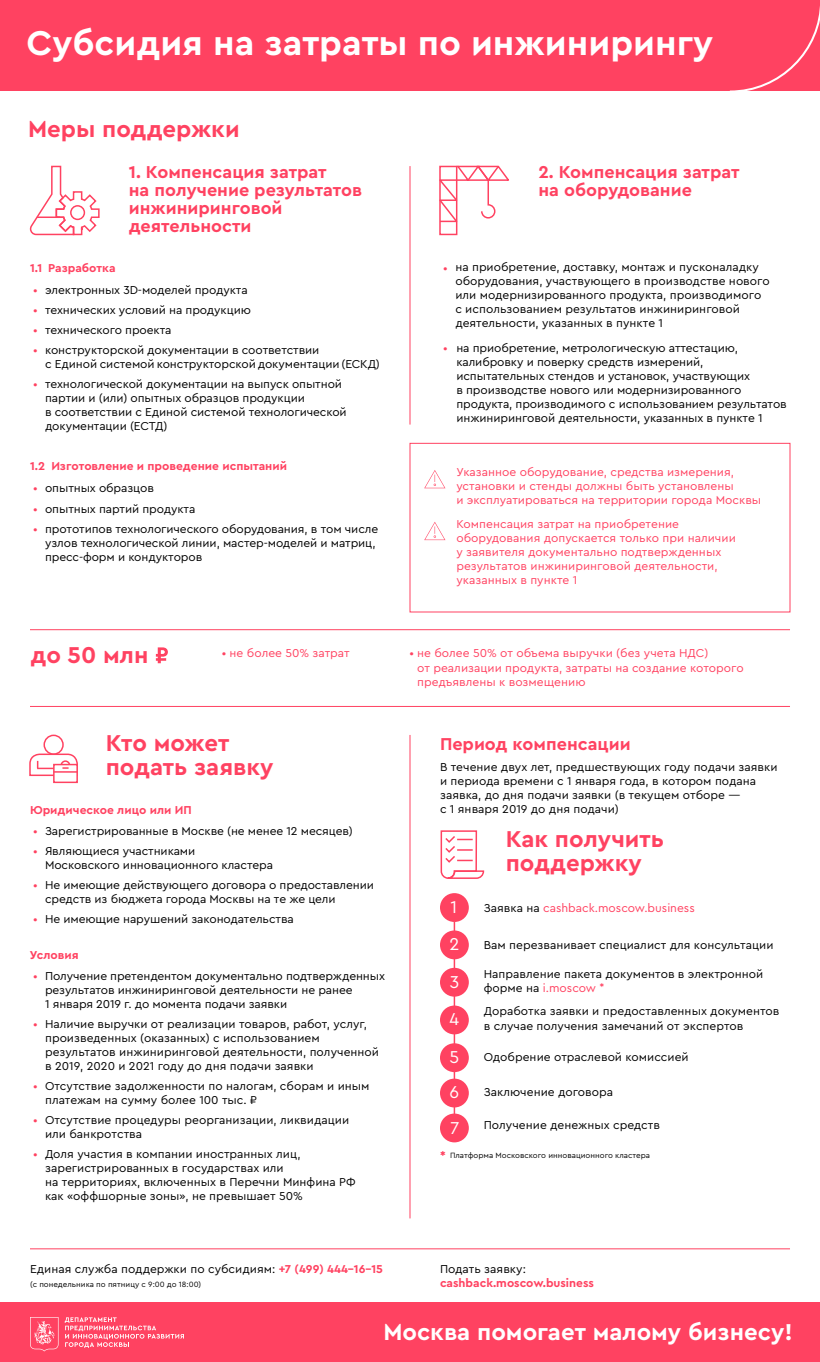
<style>
.page{position:relative;width:820px;height:1362px;background:#fff}
.page>*{position:absolute;margin:0;border:0;box-sizing:border-box;transform-origin:0 0}
.t1{font:700 36px "Cera PRO";color:#fff}
.t2{font:700 24px/24px "Cera PRO";color:#ff4261}
.t3{font:700 24px "Cera PRO";color:#fff}
.t4{font:700 18px/18px "Cera PRO";color:#ff4261}
.t5{font:18px/37.6px "Cera PRO";color:#fff}
.t6{font:12px/14px "Cera PRO";letter-spacing:-.01em;color:#000}
.t7{font:12px/14px "Cera PRO";color:#ff4261}
.t8{font:700 12px "Cera PRO";color:#ff4261}
.t9{font:8px "Cera PRO";color:#000}
.s1{color:#ff4261}
.s2{font-weight:700;color:#ff4261}
.s3{color:#000}
.s4{font-weight:700;font-size:12px;color:#ff4261}
</style>
<div class="page">
<hr style="left:454px;top:922px;width:1px;height:217px;background:#ff4261">
<div style="left:440px;top:893px;width:29px;height:29px;background:#ff4261;border-radius:50%"></div>
<div style="left:440px;top:930px;width:29px;height:29px;background:#ff4261;border-radius:50%"></div>
<div style="left:440px;top:967px;width:29px;height:29px;background:#ff4261;border-radius:50%"></div>
<div style="left:440px;top:1005px;width:29px;height:29px;background:#ff4261;border-radius:50%"></div>
<div style="left:440px;top:1043px;width:29px;height:29px;background:#ff4261;border-radius:50%"></div>
<div style="left:440px;top:1078px;width:29px;height:29px;background:#ff4261;border-radius:50%"></div>
<div style="left:440px;top:1113px;width:29px;height:29px;background:#ff4261;border-radius:50%"></div>
<div style="left:0;top:0;width:820px;height:90px;background:#ff4261"></div>
<svg style="left:156px;top:647px;width:12px;height:16px"></svg>
<hr style="left:410px;top:735px;width:1px;height:483px;background:#ff4261">
<hr style="left:410px;top:166px;width:1px;height:258px;background:#ff4261">
<hr style="left:30px;top:706px;width:760px;height:1px;background:#ff4261">
<hr style="left:30px;top:629px;width:760px;height:1px;background:#ff4261">
<svg style="left:730px;top:6px;width:90px;height:85px"></svg>
<div style="left:43px;top:734px;width:21px;height:21px;border:2px solid #ff4261;border-radius:50%"></div>
<div style="left:53px;top:764px;width:25px;height:19px;background:#fff;border:2px solid #ff4261"></div>
<svg style="left:29px;top:752px;width:49px;height:24px"></svg>
<hr style="left:30px;top:1248px;width:760px;height:1px;background:#ff4261">
<svg style="left:440px;top:830px;width:45px;height:49px"></svg>
<div style="left:0;top:1302px;width:820px;height:59px;background:#ff4261"></div>
<svg style="left:30px;top:1317px;width:29px;height:34px"></svg>
<svg style="left:65px;top:1317px;width:119px;height:30px"></svg>
<div style="left:439px;top:166px;width:18px;height:69px;border:2px solid #ff4261"></div>
<svg style="left:439px;top:165px;width:70px;height:58px"></svg>
<div style="left:410px;top:443px;width:380px;height:169px;border:1px solid #ff4261"></div>
<svg style="left:29px;top:165px;width:71px;height:71px"></svg>
<div style="left:70px;top:205px;width:15px;height:15px;border:2px solid #ff4261;border-radius:50%"></div>
<svg style="left:424px;top:522px;width:21px;height:18px"></svg>
<svg style="left:424px;top:470px;width:21px;height:18px"></svg>
<h1 class="t1" style="left:26px;top:19px;width:688px">Субсидия на затраты по инжинирингу</h1>
<h2 class="t2" style="left:28px;top:116px;width:213px">Меры поддержки</h2>
<h3 class="t4" style="left:129px;top:162px;width:235px">1. Компенсация затрат<br>на получение результатов инжиниринговой деятельности</h3>
<h3 class="t4" style="left:538px;top:162px;width:203px">2. Компенсация затрат на оборудование</h3>
<p class="t8" style="left:30px;top:260px;width:87px">1.1 Разработка</p>
<p class="t6" style="left:455px;top:260px;width:316px">на приобретение, доставку, монтаж и пусконаладку оборудования, участвующего в производстве нового или модернизированного продукта, производимого с использованием результатов инжиниринговой деятельности, указанных в пункте 1</p>
<p class="t7" style="left:443px;top:260px;width:6px">•</p>
<p class="t6" style="left:45px;top:279px;width:276px;line-height:20px">электронных 3D-моделей продукта технических условий на продукцию технического проекта<br>конструкторской документации в соответствии</p>
<p class="t6" style="left:45px;top:353px;width:336px;line-height:20px">с Единой системой конструкторской документации (ЕСКД) технологической документации на выпуск опытной</p>
<p class="t6" style="left:45px;top:390px;width:303px">партии и (или) опытных образцов продукции<br>в соответствии с Единой системой технологической документации (ЕСТД)</p>
<p class="t7" style="left:33px;top:279px;width:6px;line-height:20px;text-align:justify">• • • •</p>
<p class="t7" style="left:33px;top:376px;width:6px">•</p>
<p class="t6" style="left:456px;top:340px;width:332px">на приобретение, метрологическую аттестацию, калибровку и поверку средств измерений, испытательных стендов и установок, участвующих<br>в производстве нового или модернизированного продукта, производимого с использованием результатов инжиниринговой деятельности, указанных в пункте 1</p>
<p class="t7" style="left:443px;top:340px;width:6px">•</p>
<p class="t8" style="left:30px;top:458px;width:259px">1.2 Изготовление и проведение испытаний</p>
<p class="t6" style="left:45px;top:480px;width:110px">опытных образцов</p>
<p class="t6" style="left:45px;top:522px;width:335px">прототипов технологического оборудования, в том числе узлов технологической линии, мастер-моделей и матриц, пресс-форм и кондукторов</p>
<p class="t7" style="left:33px;top:480px;width:6px">•</p>
<p class="t6" style="left:33px;top:498px;width:164px;line-height:20.4px"><span class="s1">•</span> опытных партий продукта <span class="s1">•</span></p>
<h2 class="t2" style="left:31px;top:642px;width:119px">до 50 млн</h2>
<p class="t7" style="left:222px;top:646px;width:129px">• не более 50% затрат</p>
<h2 class="t2" style="left:106px;top:730px;width:169px">Кто может подать заявку</h2>
<p class="t8" style="left:30px;top:802px;width:163px">Юридическое лицо или ИП</p>
<p class="t7" style="left:33px;top:820px;width:6px;line-height:20px">• •</p>
<p class="t7" style="left:33px;top:877px;width:6px">•</p>
<p class="t7" style="left:33px;top:911px;width:6px">•</p>
<p class="t6" style="left:45px;top:820px;width:309px;line-height:20px">Зарегистрированные в Москве (не менее 12 месяцев)<br>Являющиеся участниками</p>
<p class="t6" style="left:45px;top:854px;width:330px;line-height:20px">Московского инновационного кластера<br>Не имеющие действующего договора о предоставлении</p>
<p class="t6" style="left:45px;top:888px;width:292px;line-height:20px">средств из бюджета города Москвы на те же цели<br>Не имеющие нарушений законодательства</p>
<p class="t8" style="left:30px;top:947px;width:50px">Условия</p>
<p class="t7" style="left:33px;top:968px;width:6px">•</p>
<p class="t7" style="left:33px;top:1016px;width:6px">•</p>
<p class="t7" style="left:33px;top:1078px;width:6px">•</p>
<p class="t7" style="left:33px;top:1112px;width:6px">•</p>
<p class="t7" style="left:33px;top:1146px;width:6px">•</p>
<p class="t6" style="left:45px;top:968px;width:341px">Получение претендентом документально подтвержденных результатов инжиниринговой деятельности не ранее<br>1 января 2019 г. до момента подачи заявки</p>
<p class="t6" style="left:45px;top:1016px;width:335px">Наличие выручки от реализации товаров, работ, услуг, произведенных (оказанных) с использованием результатов инжиниринговой деятельности, полученной в 2019, 2020 и 2021 году до дня подачи заявки</p>
<p class="t6" style="left:45px;top:1078px;width:326px">Отсутствие задолженности по налогам, сборам и иным платежам на сумму более 100 тыс. ₽</p>
<p class="t6" style="left:45px;top:1112px;width:306px">Отсутствие процедуры реорганизации, ликвидации или банкротства</p>
<p class="t6" style="left:45px;top:1146px;width:312px">Доля участия в компании иностранных лиц, зарегистрированных в государствах или<br>на территориях, включенных в Перечни Минфина РФ как «оффшорные зоны», не превышает 50%</p>
<p class="t6" style="left:30px;top:1261px;width:354px">Единая служба поддержки по субсидиям: <span class="s2">+7 (499) 444–16–15</span></p>
<p class="t9" style="left:30px;top:1278px;width:173px">(с понедельника по пятницу с 9:00 до 18:00)</p>
<p class="t7" style="left:456px;top:465px;width:306px">Указанное оборудование, средства измерения, установки и стенды должны быть установлены<br>и эксплуатироваться на территории города Москвы</p>
<p class="t7" style="left:456px;top:516px;width:281px">Компенсация затрат на приобретение оборудования допускается только при наличии у заявителя документально подтвержденных результатов инжиниринговой деятельности, указанных в пункте 1</p>
<p class="t7" style="left:417px;top:645px;width:328px;text-indent:-8px">• не более 50% от объема выручки (без учета НДС)<br>от реализации продукта, затраты на создание которого предъявлены к возмещению</p>
<h3 class="t4" style="left:440px;top:734px;width:192px">Период компенсации</h3>
<p class="t6" style="left:440px;top:759px;width:339px">В течение двух лет, предшествующих году подачи заявки и периода времени с 1 января года, в котором подана заявка, до дня подачи заявки (в текущем отборе —<br>с 1 января 2019 до дня подачи)</p>
<h3 class="t5" style="left:449px;top:887px;width:11px">1<br>2<br>3<br>4<br>5</h3>
<h3 class="t5" style="left:450px;top:1072px;width:11px">6</h3>
<h2 class="t2" style="left:506px;top:825px;width:160px">Как получить поддержку</h2>
<p class="t7" style="left:484px;top:900px;width:212px"><span class="s3">Заявка на</span> cashback.moscow.business</p>
<p class="t6" style="left:484px;top:937px;width:291px">Вам перезванивает специалист для консультации</p>
<p class="t6" style="left:484px;top:966px;width:281px">Направление пакета документов в электронной форме на <span class="s1">i.moscow *</span></p>
<p class="t6" style="left:484px;top:1003px;width:297px">Доработка заявки и предоставленных документов в случае получения замечаний от экспертов</p>
<p class="t6" style="left:484px;top:1049px;width:206px">Одобрение отраслевой комиссией</p>
<p class="t6" style="left:484px;top:1084px;width:131px">Заключение договора</p>
<p class="t6" style="left:484px;top:1117px;width:178px">Получение денежных средств</p>
<h3 class="t5" style="left:450px;top:1108px;width:10px">7</h3>
<p class="t9" style="left:440px;top:1149px;width:212px"><span class="s4">*</span> Платформа Московского инновационного кластера</p>
<p class="t6" style="left:440px;top:1261px;width:87px">Подать заявку:</p>
<p class="t8" style="left:440px;top:1274px;width:155px">cashback.moscow.business</p>
<h2 class="t3" style="left:383px;top:1315px;width:411px">Москва помогает малому бизнесу!</h2>
</div>
